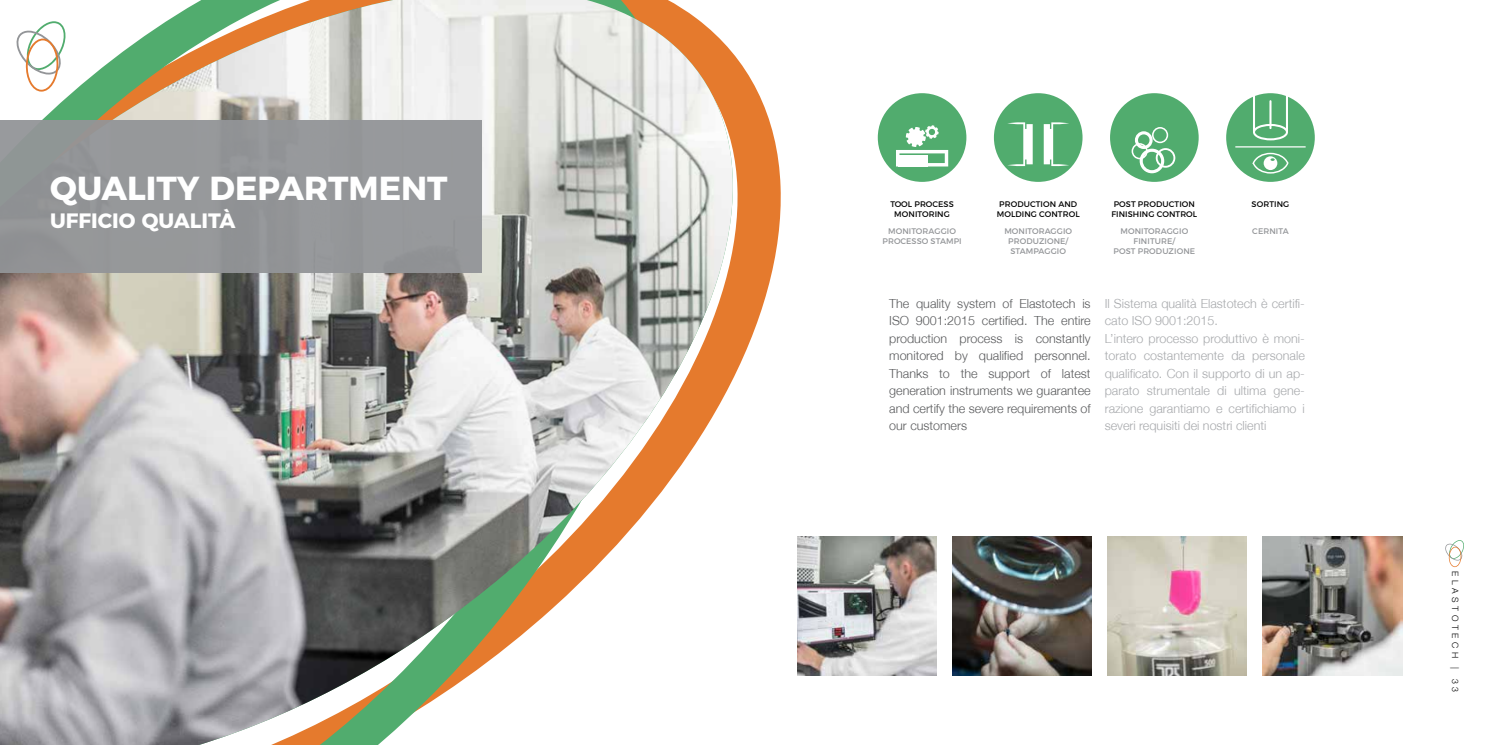
<style>
.page{position:relative;width:1489px;height:745px;background:#fff}
.page>*{position:absolute;margin:0;border:0;box-sizing:border-box;transform-origin:0 0}
.t1{font:700 33.25px "Montserrat";color:#fff}
.t2{font:700 20.75px "Montserrat";color:#fff}
.t3{font:300 12.5px/17.5px "Helvetica Neue";color:#a7a9ac}
.t4{font:300 12.5px/17.5px "Helvetica Neue";color:#58595b;text-align:justify}
.t5{font:300 8.75px "Helvetica Neue LT Std";letter-spacing:.4em;color:#000}
.t6{font:8.12px/9.8px "Montserrat";letter-spacing:.01em;color:#939598;text-align:center}
.t7{font:8.12px/9.8px "Montserrat";letter-spacing:.01em;color:#000}
</style>
<div class="page">
<svg style="left:1445px;top:540px;width:19px;height:26px"></svg>
<img style="left:1262px;top:536px;width:139px;height:139px">
<img style="left:1107px;top:536px;width:139px;height:139px">
<img style="left:952px;top:536px;width:139px;height:139px">
<img style="left:797px;top:536px;width:139px;height:139px">
<div style="left:877px;top:93px;width:89px;height:89px;background:#51ac6e;border-radius:50%"></div>
<div style="left:993px;top:93px;width:89px;height:89px;background:#51ac6e;border-radius:50%"></div>
<div style="left:1109px;top:93px;width:89px;height:89px;background:#51ac6e;border-radius:50%"></div>
<div style="left:1226px;top:93px;width:88px;height:89px;background:#51ac6e;border-radius:50%"></div>
<svg style="left:1008px;top:122px;width:24px;height:44px"></svg>
<svg style="left:1043px;top:122px;width:26px;height:44px"></svg>
<svg style="left:896px;top:125px;width:52px;height:41px"></svg>
<svg style="left:1131px;top:127px;width:44px;height:46px"></svg>
<svg style="left:1252px;top:153px;width:36px;height:20px"></svg>
<svg style="left:1252px;top:93px;width:35px;height:47px"></svg>
<hr style="left:1235px;top:146px;width:70px;height:1px;background:#fff">
<svg style="left:733px;top:53px;width:48px;height:326px;fill:#e57a2d"></svg>
<img style="left:0;top:0;width:733px;height:744px">
<div style="left:1px;top:120px;width:480px;height:152px;background:#939598"></div>
<h1 class="t1" style="left:50px;top:160px;width:399px">QUALITY DEPARTMENT</h1>
<h2 class="t2" style="left:50px;top:203px;width:187px">UFFICIO QUALITÀ</h2>
<p class="t7" style="left:890px;top:199px;width:65px">TOOL PROCESS</p>
<p class="t7" style="left:1251px;top:199px;width:39px">SORTING</p>
<p class="t7" style="left:894px;top:208px;width:57px">MONITORING</p>
<p class="t7" style="left:996px;top:199px;width:84px">PRODUCTION AND<br>MOLDING CONTROL</p>
<p class="t7" style="left:1111px;top:199px;width:87px">POST PRODUCTION<br>FINISHING CONTROL</p>
<p class="t6" style="left:882px;top:226px;width:81px">MONITORAGGIO<br>PROCESSO STAMPI</p>
<p class="t6" style="left:1004px;top:226px;width:69px">MONITORAGGIO<br>PRODUZIONE/<br>STAMPAGGIO</p>
<p class="t6" style="left:1113px;top:226px;width:83px">MONITORAGGIO<br>FINITURE/<br>POST PRODUZIONE</p>
<p class="t6" style="left:1252px;top:226px;width:38px">CERNITA</p>
<p class="t4" style="left:889px;top:294px;width:203px">The quality system of Elastotech is ISO 9001:2015 certified. The entire production process is constantly monitored by qualified personnel.<br>Thanks to the support of latest generation instruments we guarantee and certify the severe requirements of our customers</p>
<p class="t3" style="left:1104px;top:294px;width:202px">Il Sistema qualità Elastotech è certifi&shy;cato ISO 9001:2015.<br>L’intero processo produttivo è moni&shy;torato costantemente da personale qualificato. Con il supporto di un ap&shy;parato strumentale di ultima gene&shy;razione garantiamo e certifichiamo i severi requisiti dei nostri clienti</p>
<p class="t5" style="left:1460px;top:571px;width:122px;rotate:90deg">ELASTOTECH | 33</p>
</div>
